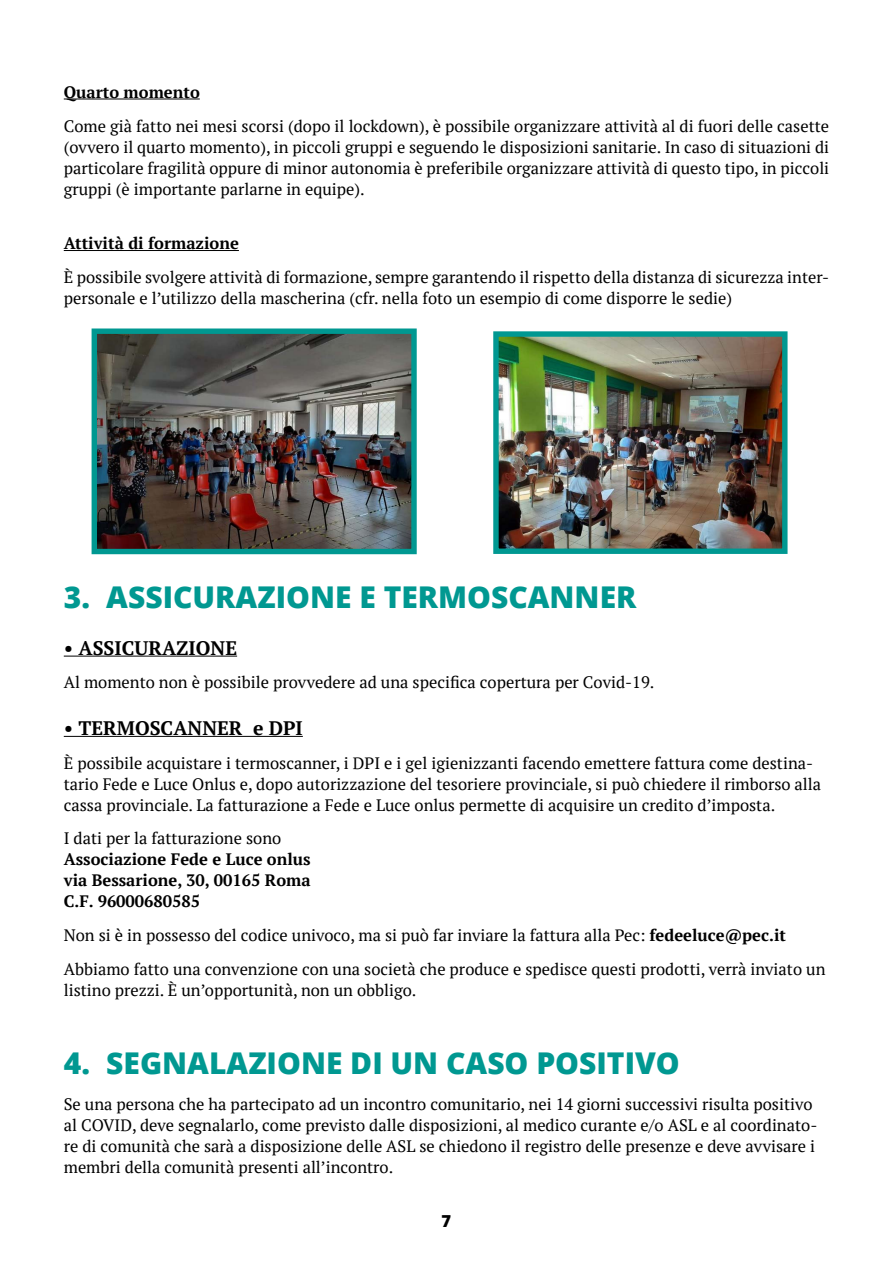
<style>
.page{position:relative;width:893px;height:1263px;background:#fff}
.page>*{position:absolute;margin:0;border:0;box-sizing:border-box;transform-origin:0 0}
.t1{font:800 30px "Open Sans";color:#009891}
.t2{font:700 19.5px "PT Serif";color:#000}
.t3{font:16.5px/21px "PT Serif";color:#000}
.t4{font:700 16.5px/21px "PT Serif";color:#000;text-align:justify}
.t5{font:800 16.5px "Open Sans";color:#000}
.s1{font-weight:700}
</style>
<div class="page">
<hr style="left:64px;top:99px;width:136px;height:1px;background:#000">
<hr style="left:64px;top:250px;width:175px;height:1px;background:#000">
<hr style="left:64px;top:656px;width:173px;height:1px;background:#000">
<hr style="left:64px;top:736px;width:239px;height:1px;background:#000">
<img style="left:98px;top:334px;width:313px;height:214px">
<div style="left:92px;top:328px;width:325px;height:226px;border:5px solid #009891"></div>
<img style="left:499px;top:337px;width:282px;height:211px">
<div style="left:493px;top:331px;width:294px;height:223px;border:5px solid #009891"></div>
<p class="t4" style="left:64px;top:81px;width:138px">Quarto momento</p>
<p class="t3" style="left:64px;top:115px;width:767px;text-align:justify">Come già fatto nei mesi scorsi (dopo il lockdown), è possibile organizzare attività al di fuori delle casette (ovvero il quarto momento), in piccoli gruppi e seguendo le disposizioni sanitarie. In caso di situazioni di particolare fragilità oppure di minor autonomia è preferibile organizzare attività di questo tipo, in piccoli gruppi (è importante parlarne in equipe).</p>
<p class="t4" style="left:64px;top:233px;width:177px">Attività di formazione</p>
<p class="t3" style="left:64px;top:267px;width:767px">È possibile svolgere attività di formazione, sempre garantendo il rispetto della distanza di sicurezza inter&shy;personale e l’utilizzo della mascherina (cfr. nella foto un esempio di come disporre le sedie)</p>
<h1 class="t1" style="left:64px;top:575px;width:574px">3. ASSICURAZIONE E TERMOSCANNER</h1>
<p class="t2" style="left:64px;top:635px;width:175px">• ASSICURAZIONE</p>
<p class="t3" style="left:64px;top:672px;width:592px">Al momento non è possibile provvedere ad una specifica copertura per Covid-19.</p>
<p class="t2" style="left:64px;top:715px;width:241px">• TERMOSCANNER e DPI</p>
<p class="t3" style="left:64px;top:752px;width:759px">È possibile acquistare i termoscanner, i DPI e i gel igienizzanti facendo emettere fattura come destina&shy;tario Fede e Luce Onlus e, dopo autorizzazione del tesoriere provinciale, si può chiedere il rimborso alla cassa provinciale. La fatturazione a Fede e Luce onlus permette di acquisire un credito d’imposta.</p>
<p class="t3" style="left:64px;top:828px;width:219px">I dati per la fatturazione sono</p>
<p class="t4" style="left:64px;top:849px;width:248px">Associazione Fede e Luce onlus via Bessarione, 30, 00165 Roma C.F. 96000680585</p>
<p class="t3" style="left:64px;top:918px;width:763px;line-height:33.8px">Non si è in possesso del codice univoco, ma si può far inviare la fattura alla Pec: <span class="s1">fedeeluce@pec.it<br></span>Abbiamo fatto una convenzione con una società che produce e spedisce questi prodotti, verrà inviato un</p>
<p class="t3" style="left:64px;top:979px;width:354px">listino prezzi. È un’opportunità, non un obbligo.</p>
<h1 class="t1" style="left:64px;top:1040px;width:618px">4. SEGNALAZIONE DI UN CASO POSITIVO</h1>
<p class="t3" style="left:64px;top:1093px;width:755px">Se una persona che ha partecipato ad un incontro comunitario, nei 14 giorni successivi risulta positivo al COVID, deve segnalarlo, come previsto dalle disposizioni, al medico curante e/o ASL e al coordinato&shy;re di comunità che sarà a disposizione delle ASL se chiedono il registro delle presenze e deve avvisare i membri della comunità presenti all’incontro.</p>
<p class="t5" style="left:442px;top:1208px;width:11px">7</p>
</div>
